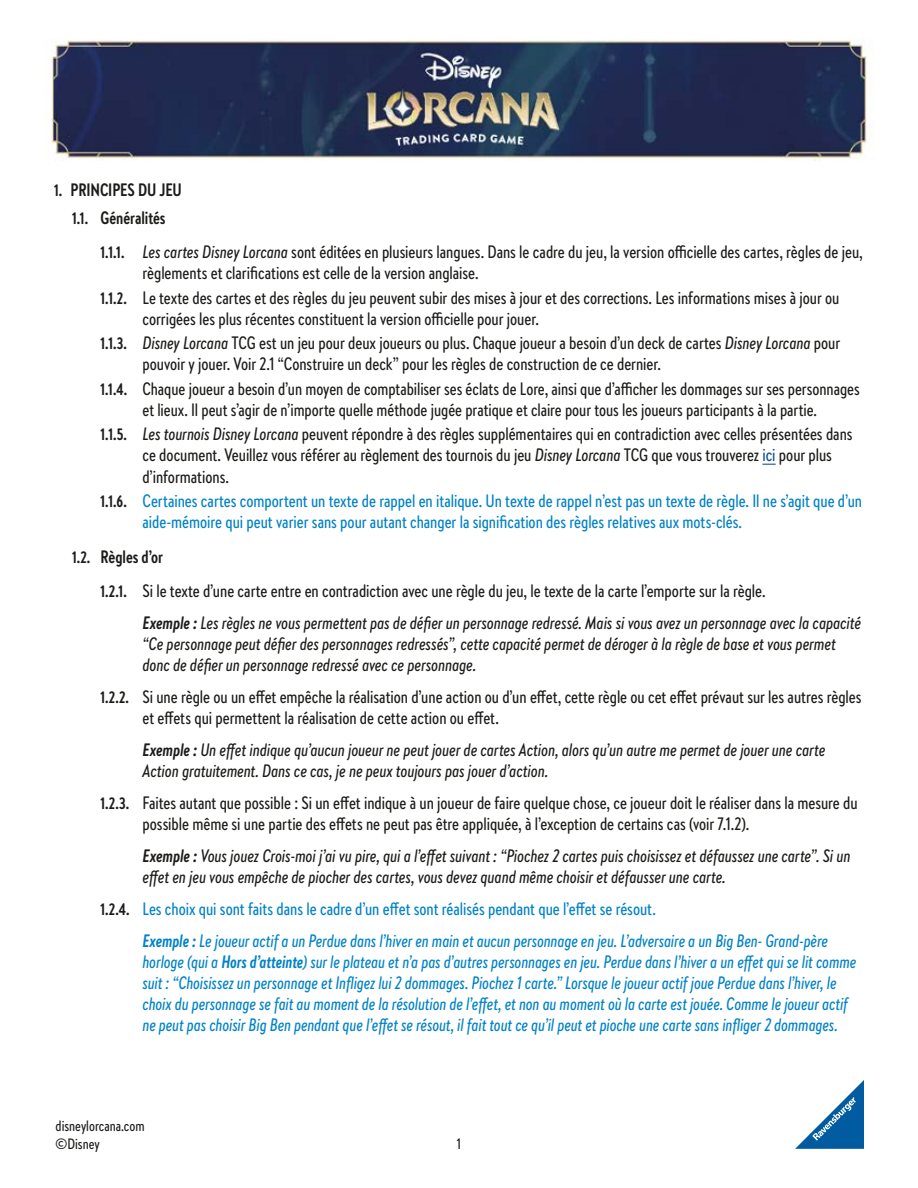
<style>
.page{position:relative;width:918px;height:1188px;background:#fff}
.page>*{position:absolute;margin:0;border:0;box-sizing:border-box;transform-origin:0 0}
.t1{font:500 18px/21px "Brandon Text Cond";color:#1d1c1a}
.t2{font:italic 500 18px/21px "Brandon Text Cond";color:#0082c6}
.t3{font:italic 500 18px/21px "Brandon Text Cond";color:#1d1c1a}
.t4{font:500 18px/21px "Brandon Text Cond";color:#0082c6}
.t5{font:700 18px/27.8px "Brandon Text Cond";letter-spacing:-.005em;color:#1d1c1a;text-align:center}
.t6{font:500 15px/18px "Brandon Text Cond";color:#1d1c1a}
.s1{font-size:16.5px}
.s2{font-weight:700;font-size:16.5px}
.s3{font-style:italic}
.s4{color:#114c99}
.s5{font-weight:700;font-size:16.5px;color:#1d1c1a}
.s6{font-weight:700}
.s7{font-weight:700;font-style:normal;font-size:16.5px;color:#1d1c1a}
.s8{font-style:normal}
</style>
<div class="page">
<img style="left:50px;top:39px;width:823px;height:122px">
<svg style="left:795px;top:1080px;width:69px;height:69px"></svg>
<svg style="left:762px;top:464px;width:14px;height:1px"></svg>
<p class="t5" style="left:54px;top:175px;width:129px"><span class="s1">1.</span> PRINCIPES DU JEU<br><span class="s1">1.1.</span> Généralités</p>
<p class="t1" style="left:142px;top:241px;width:722px;text-indent:-42px"><span class="s2">1.1.1.</span> <span class="s3">Les cartes Disney Lorcana</span> sont éditées en plusieurs langues. Dans le cadre du jeu, la version officielle des cartes, règles de jeu, règlements et clarifications est celle de la version anglaise.</p>
<p class="t1" style="left:142px;top:287px;width:698px;text-indent:-42px"><span class="s2">1.1.2.</span> Le texte des cartes et des règles du jeu peuvent subir des mises à jour et des corrections. Les informations mises à jour ou corrigées les plus récentes constituent la version officielle pour jouer.</p>
<p class="t1" style="left:142px;top:332px;width:699px;text-indent:-42px"><span class="s2">1.1.3.</span> <span class="s3">Disney Lorcana</span> TCG est un jeu pour deux joueurs ou plus. Chaque joueur a besoin d’un deck de cartes <span class="s3">Disney Lorcana</span> pour pouvoir y jouer. Voir 2.1 “Construire un deck” pour les règles de construction de ce dernier.</p>
<p class="t1" style="left:100px;top:378px;width:761px;text-align:center"><span class="s2">1.1.4.</span> Chaque joueur a besoin d’un moyen de comptabiliser ses éclats de Lore, ainsi que d’afficher les dommages sur ses personnages et lieux. Il peut s’agir de n’importe quelle méthode jugée pratique et claire pour tous les joueurs participants à la partie.</p>
<p class="t1" style="left:142px;top:423px;width:712px;text-indent:-42px"><span class="s2">1.1.5.</span> <span class="s3">Les tournois Disney Lorcana</span> peuvent répondre à des règles supplémentaires qui en contradiction avec celles présentées dans ce document. Veuillez vous référer au règlement des tournois du jeu <span class="s3">Disney Lorcana</span> TCG que vous trouverez <span class="s4">ici</span> pour plus d’informations.</p>
<p class="t4" style="left:142px;top:490px;width:721px;text-indent:-42px"><span class="s5">1.1.6.</span> Certaines cartes comportent un texte de rappel en italique. Un texte de rappel n’est pas un texte de règle. Il ne s’agit que d’un aide-mémoire qui peut varier sans pour autant changer la signification des règles relatives aux mots-clés.</p>
<p class="t1" style="left:100px;top:538px;width:667px;line-height:34.5px;text-indent:-28px"><span class="s2">1.2.</span> <span class="s6">Règles d’or<br></span><span class="s2">1.2.1.</span> Si le texte d’une carte entre en contradiction avec une règle du jeu, le texte de la carte l’emporte sur la règle.</p>
<p class="t3" style="left:142px;top:612px;width:720px"><span class="s6">Exemple :</span> Les règles ne vous permettent pas de défier un personnage redressé. Mais si vous avez un personnage avec la capacité “Ce personnage peut défier des personnages redressés”, cette capacité permet de déroger à la règle de base et vous permet donc de défier un personnage redressé avec ce personnage.</p>
<p class="t1" style="left:142px;top:686px;width:721px;text-indent:-42px"><span class="s2">1.2.2.</span> Si une règle ou un effet empêche la réalisation d’une action ou d’un effet, cette règle ou cet effet prévaut sur les autres règles et effets qui permettent la réalisation de cette action ou effet.</p>
<p class="t3" style="left:142px;top:739px;width:684px"><span class="s6">Exemple :</span> Un effet indique qu’aucun joueur ne peut jouer de cartes Action, alors qu’un autre me permet de jouer une carte<br>Action gratuitement. Dans ce cas, je ne peux toujours pas jouer d’action.</p>
<p class="t1" style="left:142px;top:792px;width:717px;text-indent:-42px"><span class="s2">1.2.3.</span> Faites autant que possible : Si un effet indique à un joueur de faire quelque chose, ce joueur doit le réaliser dans la mesure du possible même si une partie des effets ne peut pas être appliquée, à l’exception de certains cas (voir 7.1.2).</p>
<p class="t3" style="left:142px;top:845px;width:709px"><span class="s6">Exemple :</span> Vous jouez Crois-moi j’ai vu pire, qui a l’effet suivant : “Piochez 2 cartes puis choisissez et défaussez une carte”. Si un effet en jeu vous empêche de piocher des cartes, vous devez quand même choisir et défausser une carte.</p>
<p class="t2" style="left:142px;top:892px;width:687px;line-height:32px;text-indent:-42px"><span class="s7">1.2.4.</span> <span class="s8">Les choix qui sont faits dans le cadre d’un effet sont réalisés pendant que l’effet se résout.<br></span><span class="s6">Exemple :</span> Le joueur actif a un Perdue dans l’hiver en main et aucun personnage en jeu. L’adversaire a un Big Ben- Grand-père</p>
<p class="t2" style="left:142px;top:951px;width:715px">horloge (qui a <span class="s6">Hors d’atteinte</span>) sur le plateau et n’a pas d’autres personnages en jeu. Perdue dans l’hiver a un effet qui se lit comme suit : “Choisissez un personnage et Infligez lui 2 dommages. Piochez 1 carte.” Lorsque le joueur actif joue Perdue dans l’hiver, le choix du personnage se fait au moment de la résolution de l’effet, et non au moment où la carte est jouée. Comme le joueur actif ne peut pas choisir Big Ben pendant que l’effet se résout, il fait tout ce qu’il peut et pioche une carte sans infliger 2 dommages.</p>
<p class="t6" style="left:56px;top:1116px;width:90px">disneylorcana.com ©Disney</p>
<p class="t6" style="left:457px;top:1134px;width:6px">1</p>
</div>
